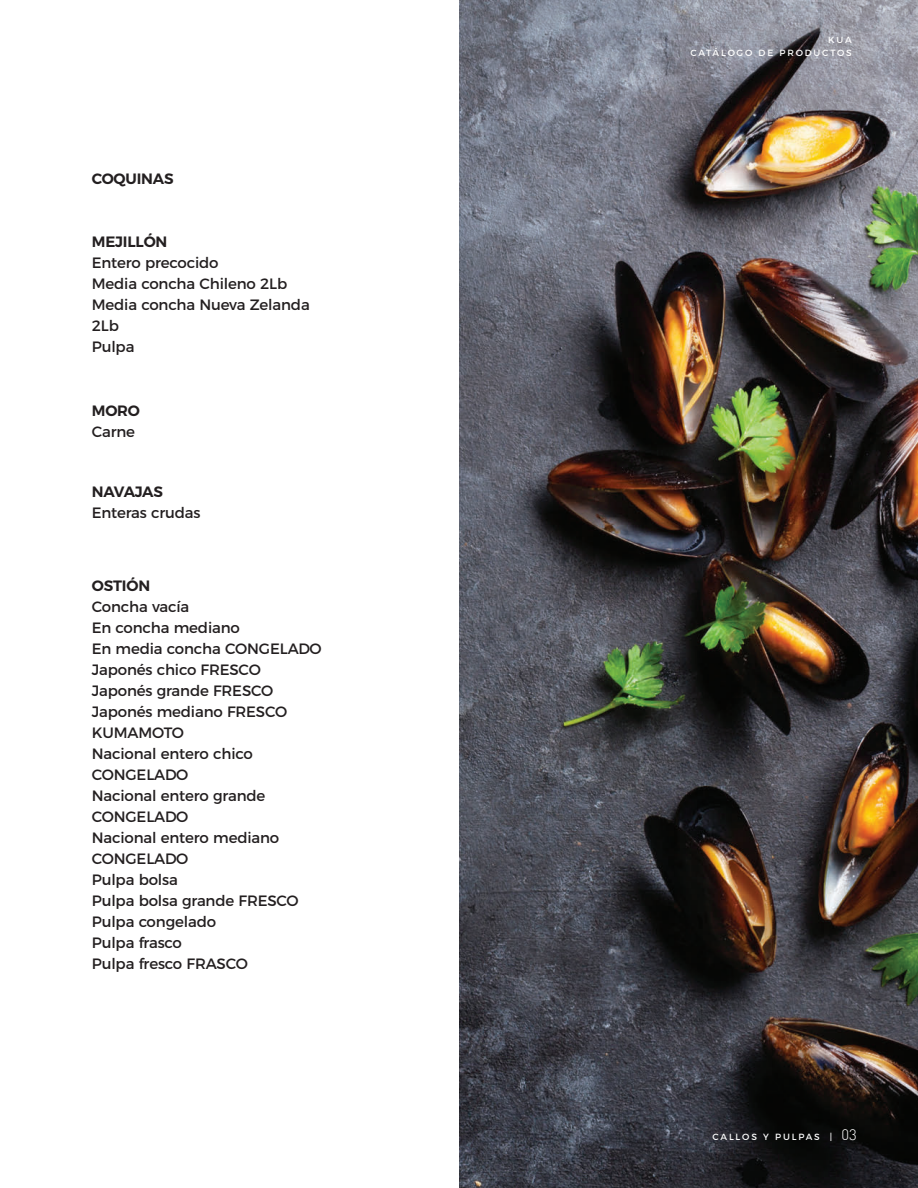
<style>
.page{position:relative;width:918px;height:1188px;background:#fff}
.page>*{position:absolute;margin:0;border:0;box-sizing:border-box;transform-origin:0 0}
.t1{font:15px/21px "Montserrat";letter-spacing:-.01em;color:#231f20}
.t2{font:600 15px "Montserrat";letter-spacing:-.01em;color:#231f20}
.t3{font:9px/13.5px "Montserrat";letter-spacing:.2em;color:#fff;text-align:right}
.s1{font-family:"DIN";font-weight:300;font-size:15px}
</style>
<div class="page">
<img style="left:459px;top:0;width:459px;height:1188px">
<p class="t2" style="left:92px;top:166px;width:83px">COQUINAS</p>
<p class="t2" style="left:92px;top:230px;width:77px">MEJILLÓN</p>
<p class="t1" style="left:92px;top:251px;width:220px">Entero precocido<br>Media concha Chileno 2Lb<br>Media concha Nueva Zelanda<br>2Lb<br>Pulpa</p>
<p class="t2" style="left:92px;top:398px;width:50px">MORO</p>
<p class="t1" style="left:92px;top:420px;width:45px">Carne</p>
<p class="t2" style="left:92px;top:480px;width:73px">NAVAJAS</p>
<p class="t1" style="left:92px;top:501px;width:110px">Enteras crudas</p>
<p class="t2" style="left:92px;top:573px;width:60px">OSTIÓN</p>
<p class="t1" style="left:92px;top:595px;width:232px">Concha vacía<br>En concha mediano<br>En media concha CONGELADO<br>Japonés chico FRESCO<br>Japonés grande FRESCO<br>Japonés mediano FRESCO<br>KUMAMOTO<br>Nacional entero chico<br>CONGELADO<br>Nacional entero grande<br>CONGELADO<br>Nacional entero mediano<br>CONGELADO<br>Pulpa bolsa<br>Pulpa bolsa grande FRESCO<br>Pulpa congelado<br>Pulpa frasco<br>Pulpa fresco FRASCO</p>
<p class="t3" style="left:690px;top:32px;width:163px">KUA<br>CATÁLOGO DE PRODUCTOS</p>
<p class="t3" style="left:713px;top:1129px;width:146px">CALLOS Y PULPAS | <span class="s1">03</span></p>
</div>
